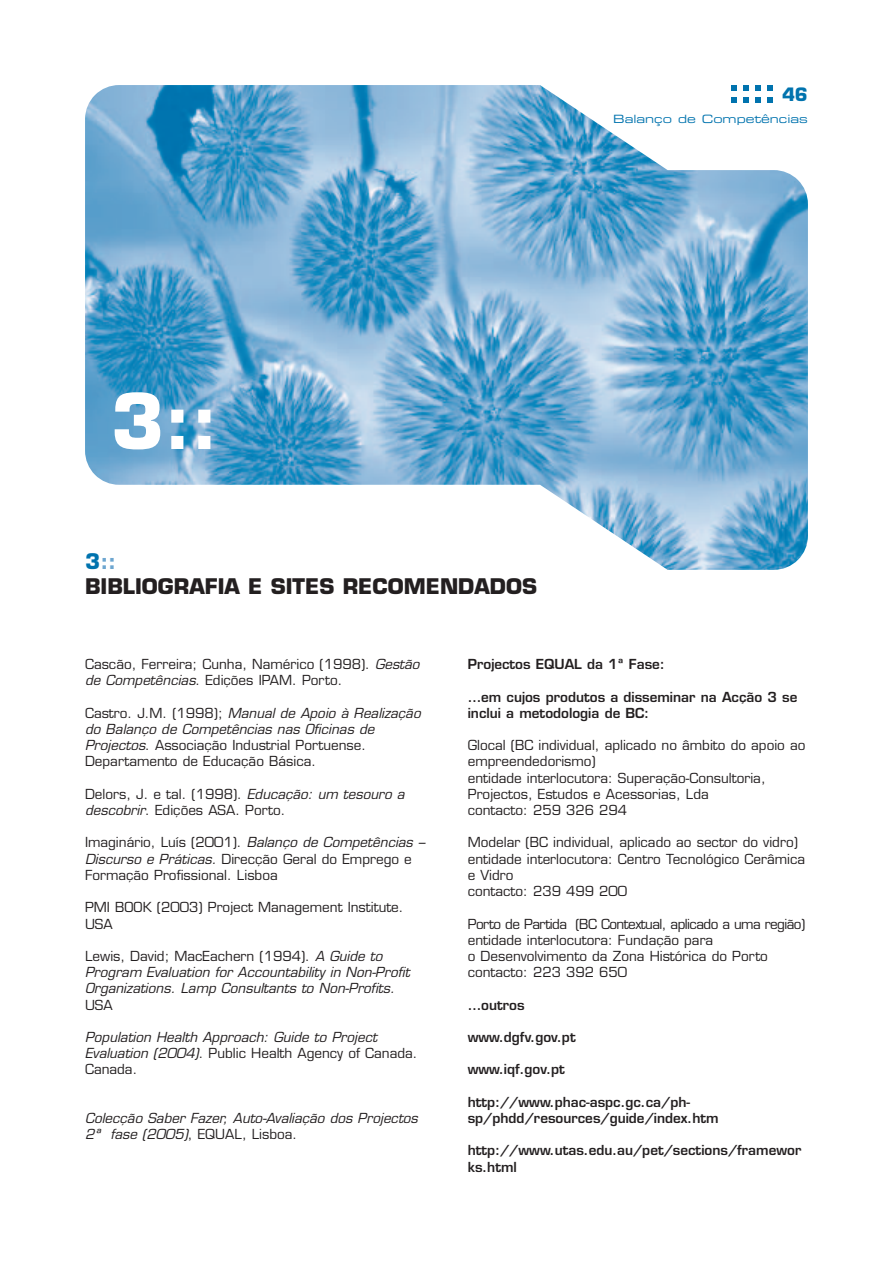
<style>
.page{position:relative;width:893px;height:1263px;background:#fff}
.page>*{position:absolute;margin:0;border:0;box-sizing:border-box;transform-origin:0 0}
.t1{font:700 75px "Eurostile";color:#fff}
.t2{font:700 21px/25.2px "Eurostile";color:#231f20}
.t3{font:700 18px "Eurostile";color:#0073ae}
.t4{font:13.5px/16.2px "Eurostile";color:#231f20}
.t5{font:italic 13.5px/16.2px "Eurostile";color:#231f20}
.t6{font:600 13.5px/16.2px "Eurostile";color:#231f20}
.t7{font:11.4px "Eurostile Extended Two";color:#0073ae}
.s1{color:#0073ae}
.s2{color:#6da6d0}
.s3{font-style:italic}
.s4{font-style:normal}
</style>
<div class="page">
<img style="left:85px;top:85px;width:723px;height:485px">
<h3 class="t3" style="left:782px;top:87px;width:27px">46</h3>
<p class="t7" style="left:613px;top:115px;width:196px">Balanço de Competências</p>
<h1 class="t1" style="left:111px;top:393px;width:109px">3::</h1>
<h2 class="t2" style="left:85px;top:550px;width:454px"><span class="s1">3</span><span class="s2">::<br></span>BIBLIOGRAFIA E SITES RECOMENDADOS</h2>
<p class="t4" style="left:85px;top:658px;width:336px">Cascão, Ferreira; Cunha, Namérico (1998). <span class="s3">Gestão de Competências</span>. Edições IPAM. Porto.</p>
<p class="t4" style="left:85px;top:706px;width:337px">Castro. J.M. (1998); <span class="s3">Manual de Apoio à Realização do Balanço de Competências nas Oficinas de Projectos</span>. Associação Industrial Portuense.<br>Departamento de Educação Básica.</p>
<p class="t4" style="left:85px;top:787px;width:321px">Delors, J. e tal. (1998). <span class="s3">Educação: um tesouro a descobrir</span>. Edições ASA. Porto.</p>
<p class="t4" style="left:85px;top:836px;width:341px">Imaginário, Luís (2001). <span class="s3">Balanço de Competências –<br>Discurso e Práticas.</span> Direcção Geral do Emprego e<br>Formação Profissional. Lisboa</p>
<p class="t4" style="left:85px;top:901px;width:320px">PMI BOOK (2003) Project Management Institute.<br>USA</p>
<p class="t5" style="left:85px;top:949px;width:326px"><span class="s4">Lewis, David; MacEachern (1994).</span> A Guide to<br>Program Evaluation for Accountability in Non-Profit<br>Organizations. Lamp Consultants to Non-Profits.</p>
<p class="t4" style="left:85px;top:998px;width:29px">USA</p>
<p class="t5" style="left:85px;top:1030px;width:334px">Population Health Approach: Guide to Project<br>Evaluation (2004)<span class="s4">. Public Health Agency of Canada.<br>Canada.</span></p>
<p class="t5" style="left:85px;top:1111px;width:334px">Colecção Saber Fazer, Auto-Avaliação dos Projectos<br>2ª fase (2005)<span class="s4">, EQUAL, Lisboa.</span></p>
<p class="t6" style="left:468px;top:658px;width:198px">Projectos EQUAL da 1ª Fase:</p>
<p class="t6" style="left:468px;top:690px;width:331px">…em cujos produtos a disseminar na Acção 3 se inclui a metodologia de BC:</p>
<p class="t4" style="left:468px;top:739px;width:339px">Glocal (BC individual, aplicado no âmbito do apoio ao empreendedorismo)<br>entidade interlocutora: Superação-Consultoria, Projectos, Estudos e Acessorias, Lda<br>contacto: 259 326 294</p>
<p class="t4" style="left:468px;top:836px;width:339px">Modelar (BC individual, aplicado ao sector do vidro) entidade interlocutora: Centro Tecnológico Cerâmica e Vidro<br>contacto: 239 499 200</p>
<p class="t4" style="left:468px;top:917px;width:339px">Porto de Partida (BC Contextual, aplicado a uma região) entidade interlocutora: Fundação para<br>o Desenvolvimento da Zona Histórica do Porto contacto: 223 392 650</p>
<p class="t6" style="left:468px;top:998px;width:58px">…outros</p>
<p class="t6" style="left:468px;top:1030px;width:109px">www.dgfv.gov.pt</p>
<p class="t6" style="left:468px;top:1063px;width:99px">www.iqf.gov.pt</p>
<p class="t6" style="left:468px;top:1095px;width:252px">http://www.phac-aspc.gc.ca/ph&shy;sp/phdd/resources/guide/index.htm</p>
<p class="t6" style="left:468px;top:1144px;width:335px">http://www.utas.edu.au/pet/sections/framewor ks.html</p>
</div>
